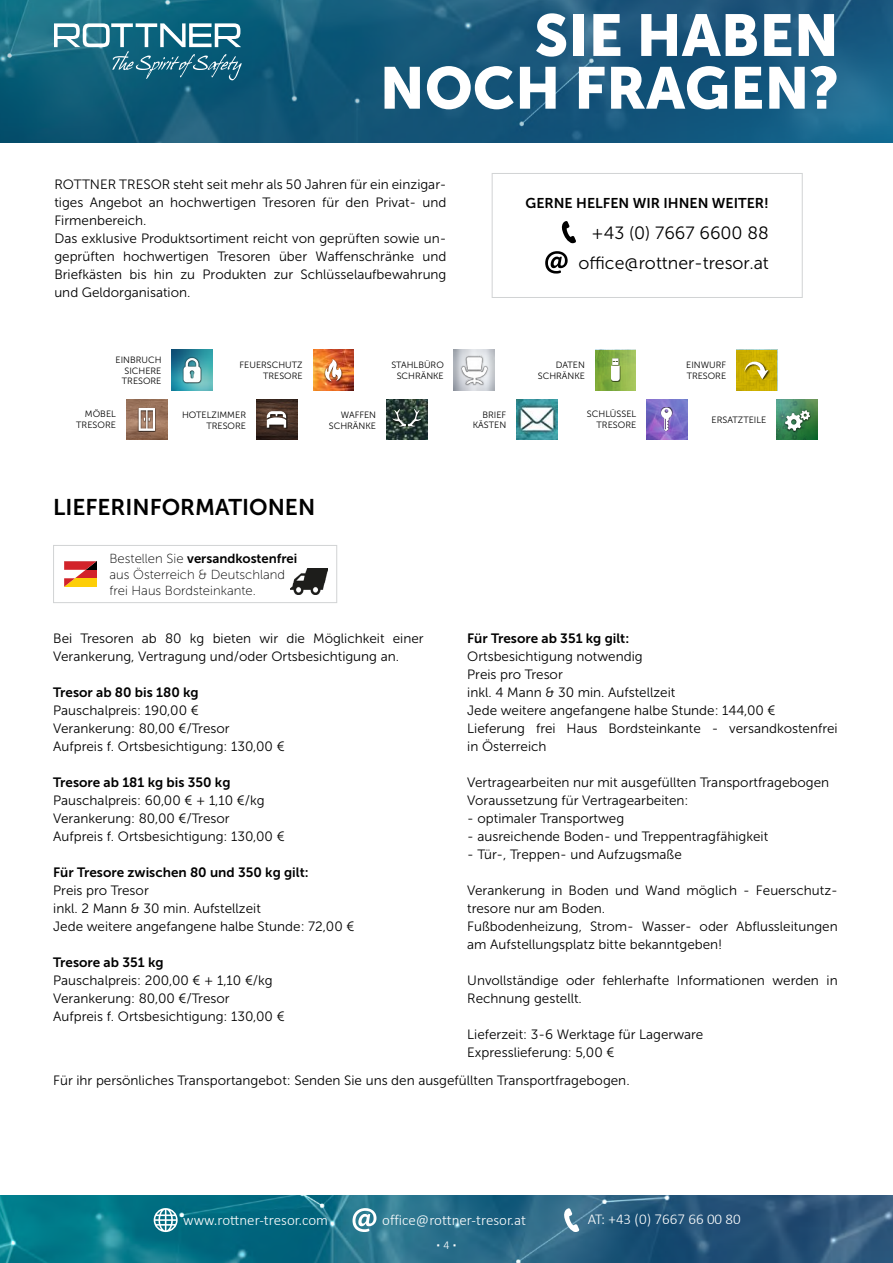
<style>
.page{position:relative;width:893px;height:1263px;background:#fff}
.page>*{position:absolute;margin:0;border:0;box-sizing:border-box;transform-origin:0 0}
.t1{font:58.65px/52.8px "Museo Sans 900";color:#fff;text-align:right}
.t2{font:22.65px "Museo Sans 700";color:#000}
.t3{font:17.7px/30.2px "Museo Sans 300";color:#000;text-align:right}
.t4{font:300 15px "Calibri";color:#fff}
.t5{font:14.25px "Museo Sans 700";color:#000}
.t6{font:13.5px/18px "Museo Sans 300";color:#000}
.t7{font:13.5px "Museo Sans 700";color:#000}
.t8{font:13.05px/15.8px "Museo Sans 100";color:#000}
.t9{font:13.05px "Museo Sans 700";color:#000}
.t10{font:300 12px "Calibri";color:#fff}
.t11{font:9.15px/10.9px "Museo Sans 300";color:#000;text-align:right}
.s1{font-family:"Museo Sans 100"}
</style>
<div class="page">
<img style="left:0;top:0;width:893px;height:142px">
<img style="left:0;top:1195px;width:893px;height:68px">
<svg style="left:154px;top:1208px;width:24px;height:24px"></svg>
<svg style="left:353px;top:1208px;width:23px;height:24px"></svg>
<svg style="left:563px;top:1208px;width:16px;height:24px"></svg>
<svg style="left:54px;top:23px;width:188px;height:57px;background:#3f8196"></svg>
<div style="left:492px;top:173px;width:311px;height:125px;background:#fff;border:1px solid #d1d3d4"></div>
<svg style="left:561px;top:221px;width:15px;height:22px"></svg>
<svg style="left:545px;top:251px;width:23px;height:23px"></svg>
<img style="left:172px;top:350px;width:40px;height:40px">
<img style="left:178px;top:356px;width:28px;height:28px">
<img style="left:313px;top:350px;width:41px;height:40px">
<div style="left:324px;top:358px;width:19px;height:24px;background:#000;opacity:.75"></div>
<svg style="left:325px;top:359px;width:16px;height:22px"></svg>
<img style="left:595px;top:350px;width:41px;height:40px">
<div style="left:610px;top:358px;width:11px;height:24px;background:#000;opacity:.75"></div>
<svg style="left:611px;top:358px;width:9px;height:23px"></svg>
<div style="left:736px;top:350px;width:41px;height:40px;background:#cbae00"></div>
<svg style="left:741px;top:355px;width:31px;height:31px"></svg>
<img style="left:126px;top:399px;width:41px;height:41px">
<div style="left:137px;top:406px;width:19px;height:26px;background:#000;opacity:.75"></div>
<svg style="left:139px;top:408px;width:16px;height:23px"></svg>
<img style="left:256px;top:399px;width:41px;height:41px">
<div style="left:265px;top:410px;width:22px;height:19px;background:#000;opacity:.75"></div>
<svg style="left:267px;top:411px;width:19px;height:17px"></svg>
<img style="left:387px;top:399px;width:40px;height:41px">
<div style="left:392px;top:408px;width:30px;height:19px;background:#000;opacity:.75"></div>
<svg style="left:393px;top:409px;width:28px;height:18px"></svg>
<img style="left:647px;top:399px;width:40px;height:41px">
<div style="left:660px;top:407px;width:13px;height:25px;background:#000;opacity:.75"></div>
<svg style="left:661px;top:407px;width:11px;height:24px"></svg>
<img style="left:777px;top:399px;width:41px;height:41px">
<div style="left:784px;top:409px;width:27px;height:23px;background:#000;opacity:.75"></div>
<svg style="left:785px;top:410px;width:25px;height:21px"></svg>
<div style="left:53px;top:545px;width:284px;height:58px;background:#fff;border:1px solid #d1d3d4"></div>
<svg style="left:64px;top:561px;width:33px;height:26px"></svg>
<img style="left:290px;top:569px;width:37px;height:26px">
<img style="left:454px;top:350px;width:41px;height:41px">
<img style="left:459px;top:355px;width:30px;height:30px">
<img style="left:516px;top:399px;width:41px;height:41px">
<h1 class="t1" style="left:380px;top:9px;width:461px">SIE HABEN<br>NOCH FRAGEN?</h1>
<p class="t6" style="left:54px;top:175px;width:394px">ROTTNER TRESOR steht seit mehr als 50 Jahren für ein einzigar&shy;tiges Angebot an hochwertigen Tresoren für den Privat- und Firmenbereich.<br>Das exklusive Produktsortiment reicht von geprüften sowie un&shy;geprüften hochwertigen Tresoren über Waffenschränke und Briefkästen bis hin zu Produkten zur Schlüsselaufbewahrung und Geldorganisation.</p>
<p class="t5" style="left:526px;top:195px;width:245px">GERNE HELFEN WIR IHNEN WEITER!</p>
<h3 class="t3" style="left:579px;top:218px;width:192px">+43 (0) 7667 6600 88 office@rottner-tresor.at</h3>
<p class="t11" style="left:122px;top:354px;width:41px;text-align:justify;text-indent:-6px">EINBRUCH SICHERE TRESORE</p>
<p class="t11" style="left:240px;top:359px;width:65px">FEUERSCHUTZ<br>TRESORE</p>
<p class="t11" style="left:391px;top:359px;width:54px;text-align:center">STAHLBÜRO<br>SCHRÄNKE</p>
<p class="t11" style="left:538px;top:359px;width:49px">DATEN<br>SCHRÄNKE</p>
<p class="t11" style="left:686px;top:359px;width:41px;text-align:left">EINWURF<br>TRESORE</p>
<p class="t11" style="left:76px;top:409px;width:41px">MÖBEL<br>TRESORE</p>
<p class="t11" style="left:182px;top:409px;width:66px">HOTELZIMMER<br>TRESORE</p>
<p class="t11" style="left:329px;top:409px;width:49px">WAFFEN<br>SCHRÄNKE</p>
<p class="t11" style="left:473px;top:409px;width:35px">BRIEF<br>KÄSTEN</p>
<p class="t11" style="left:587px;top:409px;width:51px">SCHLÜSSEL<br>TRESORE</p>
<p class="t11" style="left:711px;top:414px;width:56px">ERSATZTEILE</p>
<h2 class="t2" style="left:53px;top:495px;width:264px">LIEFERINFORMATIONEN</h2>
<p class="t9" style="left:110px;top:551px;width:189px"><span class="s1">Bestellen Sie</span> versandkostenfrei</p>
<p class="t8" style="left:110px;top:567px;width:177px">aus Österreich &amp; Deutschland frei Haus Bordsteinkante.</p>
<p class="t6" style="left:53px;top:629px;width:372px">Bei Tresoren ab 80 kg bieten wir die Möglichkeit einer<br>Verankerung, Vertragung und/oder Ortsbesichtigung an.</p>
<p class="t7" style="left:53px;top:685px;width:147px">Tresor ab 80 bis 180 kg</p>
<p class="t6" style="left:53px;top:701px;width:233px">Pauschalpreis: 190,00 €<br>Verankerung: 80,00 €/Tresor<br>Aufpreis f. Ortsbesichtigung: 130,00 €</p>
<p class="t7" style="left:53px;top:775px;width:179px">Tresore ab 181 kg bis 350 kg</p>
<p class="t6" style="left:53px;top:791px;width:233px">Pauschalpreis: 60,00 € + 1,10 €/kg<br>Verankerung: 80,00 €/Tresor<br>Aufpreis f. Ortsbesichtigung: 130,00 €</p>
<p class="t7" style="left:53px;top:865px;width:257px">Für Tresore zwischen 80 und 350 kg gilt:</p>
<p class="t6" style="left:53px;top:881px;width:303px">Preis pro Tresor<br>inkl. 2 Mann &amp; 30 min. Aufstellzeit<br>Jede weitere angefangene halbe Stunde: 72,00 €</p>
<p class="t7" style="left:53px;top:955px;width:112px">Tresore ab 351 kg</p>
<p class="t6" style="left:53px;top:971px;width:233px">Pauschalpreis: 200,00 € + 1,10 €/kg<br>Verankerung: 80,00 €/Tresor<br>Aufpreis f. Ortsbesichtigung: 130,00 €</p>
<p class="t7" style="left:467px;top:631px;width:163px">Für Tresore ab 351 kg gilt:</p>
<p class="t6" style="left:467px;top:647px;width:372px">Ortsbesichtigung notwendig<br>Preis pro Tresor<br>inkl. 4 Mann &amp; 30 min. Aufstellzeit<br>Jede weitere angefangene halbe Stunde: 144,00 €<br>Lieferung frei Haus Bordsteinkante - versandkostenfrei in Österreich</p>
<p class="t6" style="left:467px;top:773px;width:363px">Vertragearbeiten nur mit ausgefüllten Transportfragebogen<br>Voraussetzung für Vertragearbeiten:</p>
<p class="t6" style="left:467px;top:809px;width:159px">- optimaler Transportweg</p>
<p class="t6" style="left:467px;top:827px;width:302px">- ausreichende Boden- und Treppentragfähigkeit</p>
<p class="t6" style="left:467px;top:845px;width:216px">- Tür-, Treppen- und Aufzugsmaße</p>
<p class="t6" style="left:467px;top:881px;width:372px">Verankerung in Boden und Wand möglich - Feuerschutz&shy;tresore nur am Boden.<br>Fußbodenheizung, Strom- Wasser- oder Abflussleitungen am Aufstellungsplatz bitte bekanntgeben!</p>
<p class="t6" style="left:467px;top:971px;width:372px">Unvollständige oder fehlerhafte Informationen werden in<br>Rechnung gestellt.</p>
<p class="t6" style="left:467px;top:1025px;width:238px">Lieferzeit: 3-6 Werktage für Lagerware<br>Expresslieferung: 5,00 €</p>
<p class="t6" style="left:53px;top:1071px;width:578px">Für ihr persönliches Transportangebot: Senden Sie uns den ausgefüllten Transportfragebogen.</p>
<p class="t4" style="left:183px;top:1211px;width:146px">www.rottner-tresor.com</p>
<p class="t4" style="left:382px;top:1211px;width:145px">office@rottner-tresor.at</p>
<p class="t4" style="left:588px;top:1209px;width:154px">AT: +43 (0) 7667 66 00 80</p>
<p class="t10" style="left:436px;top:1237px;width:23px">▪ 4 ▪</p>
</div>
